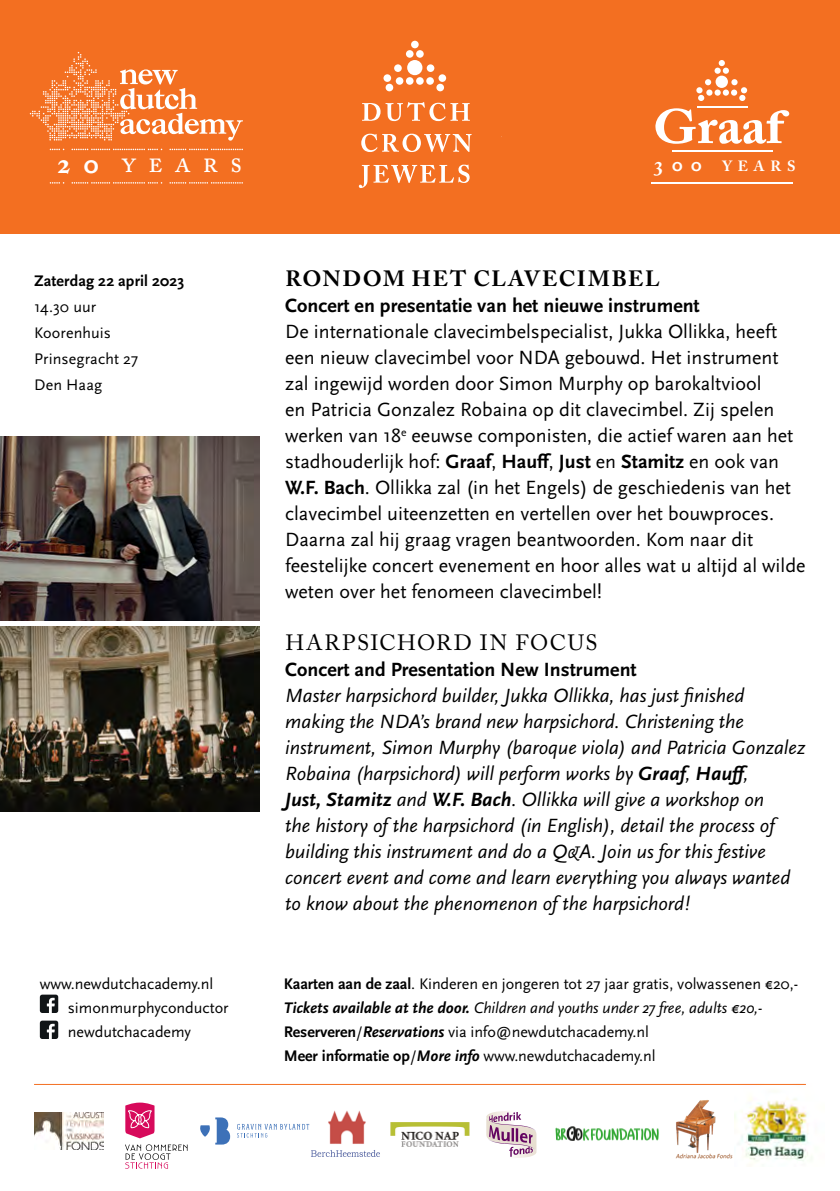
<style>
.page{position:relative;width:840px;height:1191px;background:#fff}
.page>*{position:absolute;margin:0;border:0;box-sizing:border-box;transform-origin:0 0}
.t1{font:29.8px "Adobe Caslon Pro";letter-spacing:.4em;color:#fff}
.t2{font:700 22px "Adobe Caslon Pro";letter-spacing:.07em;color:#000}
.t3{font:22px "Adobe Caslon Pro";letter-spacing:.07em;color:#000}
.t4{font:20px/26px "Scala Sans Pro";color:#000}
.t5{font:italic 20px/26px "Scala Sans Pro";color:#000}
.t6{font:700 20px "Scala Sans Pro";color:#000}
.t7{font:16px/24px "Scala Sans Pro";letter-spacing:-.005em;color:#000}
.t8{font:700 16px "Scala Sans Pro";letter-spacing:.005em;color:#000}
.t9{font:700 14.8px "Adobe Caslon Pro";letter-spacing:.4em;color:#fff}
.s1{font-weight:700}
.s2{font-size:21px}
.s3{font-weight:700;font-style:italic}
.s4{font-style:italic}
</style>
<div class="page">
<svg style="left:40px;top:994px;width:18px;height:19px"></svg>
<svg style="left:40px;top:1020px;width:18px;height:19px"></svg>
<img style="left:0;top:626px;width:259px;height:185px">
<img style="left:0;top:436px;width:259px;height:185px">
<img style="left:390px;top:1122px;width:80px;height:24px">
<img style="left:734px;top:1083px;width:78px;height:78px">
<img style="left:35px;top:1112px;width:69px;height:37px">
<img style="left:328px;top:1110px;width:38px;height:34px">
<svg style="left:311px;top:1150px;width:69px;height:7px"></svg>
<svg style="left:125px;top:1144px;width:62px;height:24px"></svg>
<svg style="left:125px;top:1102px;width:29px;height:36px"></svg>
<svg style="left:200px;top:1117px;width:30px;height:27px"></svg>
<svg style="left:237px;top:1123px;width:72px;height:14px"></svg>
<img style="left:555px;top:1126px;width:104px;height:15px">
<svg style="left:486px;top:1111px;width:51px;height:47px"></svg>
<img style="left:675px;top:1100px;width:58px;height:59px">
<hr style="left:34px;top:1084px;width:771px;height:1px;background:#f36f21">
<div style="left:0;top:0;width:839px;height:233px;background:#f36f21"></div>
<svg style="left:30px;top:52px;width:213px;height:89px"></svg>
<svg style="left:50px;top:149px;width:14px;height:1px"></svg>
<svg style="left:71px;top:149px;width:91px;height:1px"></svg>
<svg style="left:169px;top:149px;width:74px;height:1px"></svg>
<svg style="left:50px;top:182px;width:14px;height:2px"></svg>
<svg style="left:71px;top:182px;width:91px;height:2px"></svg>
<svg style="left:169px;top:182px;width:74px;height:2px"></svg>
<svg style="left:696px;top:60px;width:50px;height:41px"></svg>
<svg style="left:655px;top:108px;width:133px;height:36px"></svg>
<hr style="left:696px;top:106px;width:50px;height:1px;background:#fff">
<hr style="left:671px;top:151px;width:101px;height:1px;background:#fff">
<hr style="left:651px;top:183px;width:141px;height:1px;background:#fff">
<svg style="left:362px;top:102px;width:107px;height:19px"></svg>
<svg style="left:361px;top:134px;width:110px;height:18px"></svg>
<svg style="left:358px;top:164px;width:111px;height:24px"></svg>
<div style="left:407px;top:60px;width:15px;height:15px;background:#fff;border-radius:50%"></div>
<div style="left:426px;top:64px;width:8px;height:8px;background:#fff;border-radius:50%"></div>
<div style="left:394px;top:64px;width:7px;height:8px;background:#fff;border-radius:50%"></div>
<svg style="left:405px;top:50px;width:8px;height:8px"></svg>
<div style="left:416px;top:50px;width:7px;height:8px;background:#fff;border-radius:50%"></div>
<div style="left:395px;top:77px;width:8px;height:8px;background:#fff;border-radius:50%"></div>
<svg style="left:405px;top:77px;width:8px;height:8px"></svg>
<div style="left:385px;top:84px;width:8px;height:7px;background:#fff;border-radius:50%"></div>
<div style="left:383px;top:74px;width:8px;height:8px;background:#fff;border-radius:50%"></div>
<div style="left:438px;top:74px;width:8px;height:8px;background:#fff;border-radius:50%"></div>
<div style="left:416px;top:77px;width:7px;height:8px;background:#fff;border-radius:50%"></div>
<div style="left:426px;top:77px;width:7px;height:8px;background:#fff;border-radius:50%"></div>
<div style="left:436px;top:84px;width:8px;height:7px;background:#fff;border-radius:50%"></div>
<div style="left:411px;top:41px;width:7px;height:7px;background:#fff;border-radius:50%"></div>
<h1 class="t1" style="left:57px;top:145px;width:187px"><span class="s1">20</span> years</h1>
<p class="t9" style="left:652px;top:157px;width:144px"><span class="s2">300</span> YEARS</p>
<p class="t8" style="left:34px;top:272px;width:152px">Zaterdag 22 april 2023</p>
<p class="t7" style="left:34px;top:294px;width:106px;line-height:26px">14.30 uur<br>Koorenhuis<br>Prinsegracht 27<br>Den Haag</p>
<p class="t7" style="left:68px;top:971px;width:162px;text-indent:-28px">www.newdutchacademy.nl simonmurphyconductor newdutchacademy</p>
<p class="t2" style="left:285px;top:266px;width:375px">RONDOM HET CLAVECIMBEL</p>
<p class="t6" style="left:285px;top:294px;width:416px">Concert en presentatie van het nieuwe instrument</p>
<p class="t4" style="left:285px;top:319px;width:521px">De internationale clavecimbelspecialist, Jukka Ollikka, heeft een nieuw clavecimbel voor NDA gebouwd. Het instrument zal ingewijd worden door Simon Murphy op barokaltviool<br>en Patricia Gonzalez Robaina op dit clavecimbel. Zij spelen werken van 18<sup>e</sup> eeuwse componisten, die actief waren aan het stadhouderlijk hof: <span class="s1">Graaf</span>, <span class="s1">Hauff</span>, <span class="s1">Just</span> en <span class="s1">Stamitz</span> en ook van <span class="s1">W.F. Bach</span>. Ollikka zal (in het Engels) de geschiedenis van het clavecimbel uiteenzetten en vertellen over het bouwproces.<br>Daarna zal hij graag vragen beantwoorden. Kom naar dit feestelijke concert evenement en hoor alles wat u altijd al wilde weten over het fenomeen clavecimbel!</p>
<p class="t3" style="left:285px;top:630px;width:313px">HARPSICHORD IN FOCUS</p>
<p class="t6" style="left:285px;top:658px;width:353px">Concert and Presentation New Instrument</p>
<p class="t5" style="left:285px;top:683px;width:521px">Master harpsichord builder, Jukka Ollikka, has just finished making the NDA’s brand new harpsichord. Christening the instrument, Simon Murphy (baroque viola) and Patricia Gonzalez Robaina (harpsichord) will perform works by <span class="s1">Graaf</span>, <span class="s1">Hauff</span>,<br><span class="s1">Just, Stamitz</span> and <span class="s1">W.F. Bach</span>. Ollikka will give a workshop on<br>the history of the harpsichord (in English), detail the process of building this instrument and do a Q&amp;A. Join us for this festive concert event and come and learn everything you always wanted to know about the phenomenon of the harpsichord!</p>
<p class="t7" style="left:283px;top:971px;width:515px"><span class="s1">Kaarten aan de zaal</span>. Kinderen en jongeren tot 27 jaar gratis, volwassenen €20,- <span class="s3">Tickets available at the door.</span> <span class="s4">Children and youths under 27 free, adults €20,- </span><span class="s1">Reserveren</span>/<span class="s3">Reservations</span> via info@newdutchacademy.nl<br><span class="s1">Meer informatie op</span>/<span class="s3">More info</span> www.newdutchacademy.nl</p>
</div>
